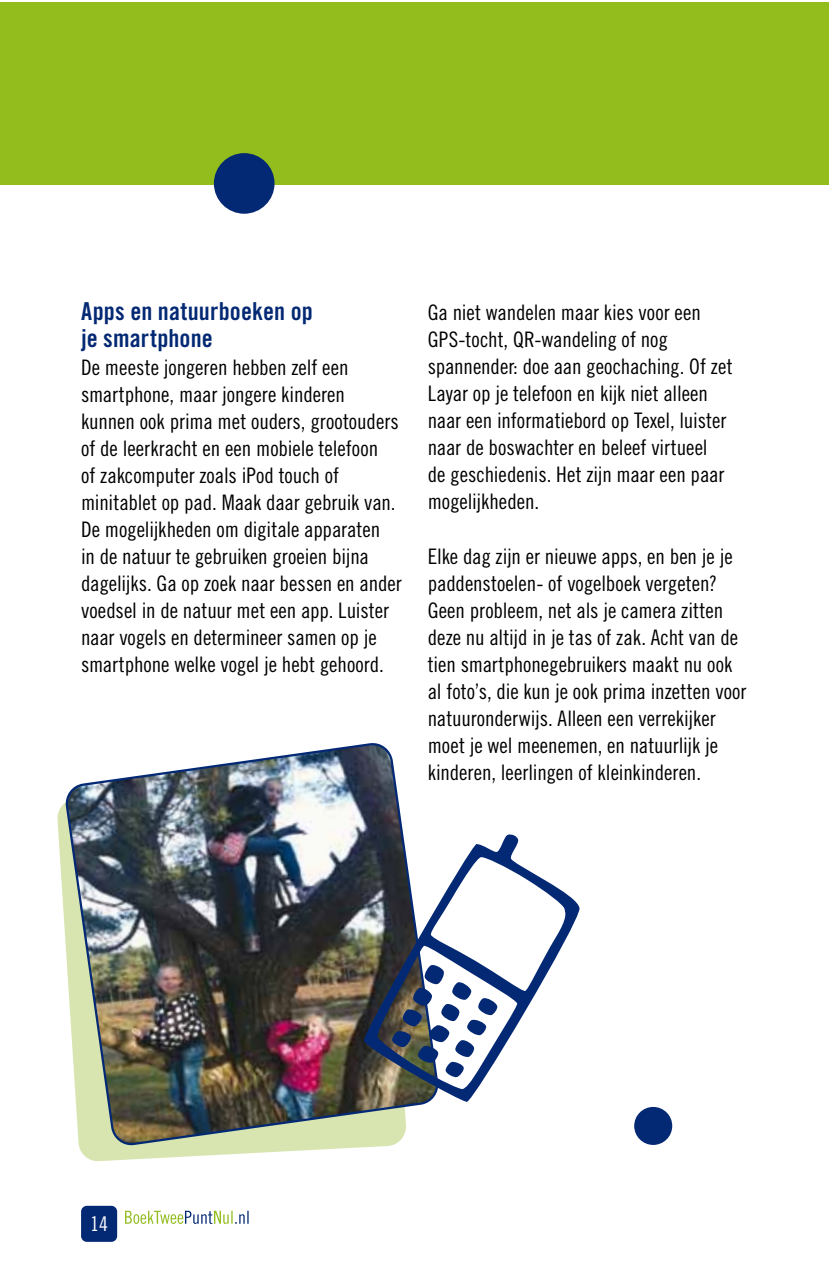
<style>
.page{position:relative;width:830px;height:1276px;background:#fff}
.page>*{position:absolute;margin:0;border:0;box-sizing:border-box;transform-origin:0 0}
.t1{font:24.75px/27px "Trade Gothic LT Std Bd Cn 20";letter-spacing:.005em;color:#042974}
.t2{font:21.38px/27px "Trade Gothic LT Std Cn 18";color:#000}
.t3{font:20.25px "Trade Gothic LT Std Cn 18";color:#fff}
</style>
<div class="page">
<div style="left:0;top:2px;width:828px;height:183px;background:#92bd1d"></div>
<div style="left:81px;top:1205px;width:36px;height:36px;background:#042974;border-radius:6px"></div>
<svg style="left:125px;top:1210px;width:123px;height:14px"></svg>
<svg style="left:57px;top:804px;width:290px;height:357px"></svg>
<div style="left:634px;top:1107px;width:38px;height:38px;background:#042974;border-radius:50%"></div>
<img style="left:64px;top:743px;width:365px;height:405px">
<svg style="left:362px;top:833px;width:217px;height:269px"></svg>
<div style="left:214px;top:153px;width:60px;height:61px;background:#042974;border-radius:50%"></div>
<p class="t1" style="left:81px;top:298px;width:233px">Apps en natuurboeken op je smartphone</p>
<p class="t2" style="left:81px;top:353px;width:322px">De meeste jongeren hebben zelf een smartphone, maar jongere kinderen kunnen ook prima met ouders, grootouders of de leerkracht en een mobiele telefoon<br>of zakcomputer zoals iPod touch of minitablet op pad. Maak daar gebruik van.<br>De mogelijkheden om digitale apparaten<br>in de natuur te gebruiken groeien bijna dagelijks. Ga op zoek naar bessen en ander voedsel in de natuur met een app. Luister naar vogels en determineer samen op je smartphone welke vogel je hebt gehoord.</p>
<p class="t2" style="left:427px;top:299px;width:306px">Ga niet wandelen maar kies voor een GPS-tocht, QR-wandeling of nog spannender: doe aan geochaching. Of zet Layar op je telefoon en kijk niet alleen naar een informatiebord op Texel, luister naar de boswachter en beleef virtueel<br>de geschiedenis. Het zijn maar een paar mogelijkheden.</p>
<p class="t2" style="left:427px;top:542px;width:320px">Elke dag zijn er nieuwe apps, en ben je je paddenstoelen- of vogelboek vergeten?<br>Geen probleem, net als je camera zitten deze nu altijd in je tas of zak. Acht van de tien smartphonegebruikers maakt nu ook al foto’s, die kun je ook prima inzetten voor natuuronderwijs. Alleen een verrekijker moet je wel meenemen, en natuurlijk je kinderen, leerlingen of kleinkinderen.</p>
<p class="t3" style="left:90px;top:1212px;width:19px">14</p>
</div>
